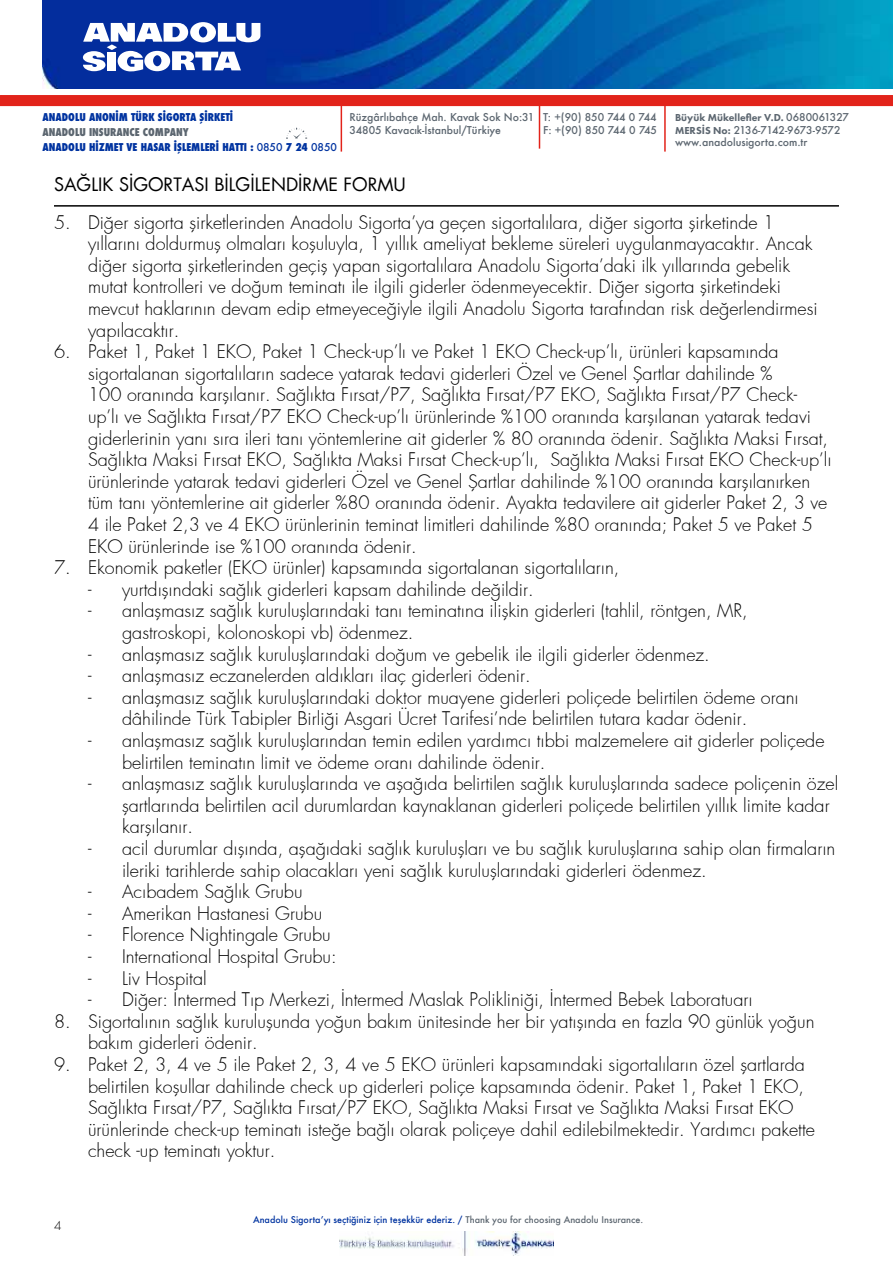
<style>
.page{position:relative;width:893px;height:1263px;background:#fff}
.page>*{position:absolute;margin:0;border:0;box-sizing:border-box;transform-origin:0 0}
.t1{font:300 18px/21.6px "Futura";color:#000}
.t2{font:18px "Futura";color:#000}
.t3{font:300 12px "Futura";color:#000}
.t4{font:500 10.5px/12.6px "Futura";color:#5c6670}
.t5{font:800 condensed 10.5px/14.7px "Futura";color:#0033a0}
.t6{font:800 10.5px "Futura PT";color:#5c6670}
.t7{font:500 9px "Futura";color:#0033a0}
.s1{color:#5c6670}
.s2{font-weight:500;font-stretch:normal}
.s3{font-family:"Futura";font-weight:500}
.s4{font-family:"Futura PT";font-weight:800}
</style>
<div class="page">
<hr style="left:54px;top:205px;width:785px;height:2px;background:#000">
<img style="left:339px;top:1231px;width:215px;height:25px">
<hr style="left:341px;top:101px;width:1px;height:51px;background:#e2231a">
<svg style="left:286px;top:128px;width:21px;height:11px"></svg>
<hr style="left:539px;top:98px;width:1px;height:51px;background:#e2231a">
<hr style="left:664px;top:101px;width:2px;height:51px;background:#e2231a">
<img style="left:43px;top:0;width:850px;height:89px">
<div style="left:0;top:95px;width:893px;height:11px;background:#e2231a"></div>
<svg style="left:83px;top:22px;width:177px;height:49px"></svg>
<p class="t5" style="left:43px;top:110px;width:192px">ANADOLU ANONİM TÜRK SİGORTA ŞİRKETİ</p>
<p class="t5" style="left:43px;top:125px;width:296px"><span class="s1">ANADOLU INSURANCE COMPANY<br></span>ANADOLU HİZMET VE HASAR İŞLEMLERİ HATTI : <span class="s2">0850</span> 7 24 <span class="s2">0850</span></p>
<p class="t4" style="left:350px;top:111px;width:186px">Rüzgârlıbahçe Mah. Kavak Sok No:31<br>34805 Kavacık-İstanbul/Türkiye</p>
<p class="t4" style="left:543px;top:111px;width:116px">T: +(90) 850 744 0 744<br>F: +(90) 850 744 0 745</p>
<p class="t6" style="left:675px;top:111px;width:175px">Büyük Mükellefler V.D. <span class="s3">0680061327</span></p>
<p class="t4" style="left:675px;top:123px;width:167px"><span class="s4">MERSİS No:</span> 2136-7142-9673-9572 www.anadolusigorta.com.tr</p>
<p class="t2" style="left:54px;top:172px;width:353px">SAĞLIK SİGORTASI BİLGİLENDİRME FORMU</p>
<p class="t1" style="left:88px;top:211px;width:731px;text-indent:-34px">5. Diğer sigorta şirketlerinden Anadolu Sigorta’ya geçen sigortalılara, diğer sigorta şirketinde 1 yıllarını doldurmuş olmaları koşuluyla, 1 yıllık ameliyat bekleme süreleri uygulanmayacaktır. Ancak diğer sigorta şirketlerinden geçiş yapan sigortalılara Anadolu Sigorta’daki ilk yıllarında gebelik mutat kontrolleri ve doğum teminatı ile ilgili giderler ödenmeyecektir. Diğer sigorta şirketindeki mevcut haklarının devam edip etmeyeceğiyle ilgili Anadolu Sigorta tarafından risk değerlendirmesi yapılacaktır.</p>
<p class="t1" style="left:88px;top:341px;width:745px;text-indent:-34px">6. Paket 1, Paket 1 EKO, Paket 1 Check-up’lı ve Paket 1 EKO Check-up’lı, ürünleri kapsamında sigortalanan sigortalıların sadece yatarak tedavi giderleri Özel ve Genel Şartlar dahilinde %<br>100 oranında karşılanır. Sağlıkta Fırsat/P7, Sağlıkta Fırsat/P7 EKO, Sağlıkta Fırsat/P7 Check&shy;up’lı ve Sağlıkta Fırsat/P7 EKO Check-up’lı ürünlerinde %100 oranında karşılanan yatarak tedavi giderlerinin yanı sıra ileri tanı yöntemlerine ait giderler % 80 oranında ödenir. Sağlıkta Maksi Fırsat, Sağlıkta Maksi Fırsat EKO, Sağlıkta Maksi Fırsat Check-up’lı, Sağlıkta Maksi Fırsat EKO Check-up’lı ürünlerinde yatarak tedavi giderleri Özel ve Genel Şartlar dahilinde %100 oranında karşılanırken tüm tanı yöntemlerine ait giderler %80 oranında ödenir. Ayakta tedavilere ait giderler Paket 2, 3 ve 4 ile Paket 2,3 ve 4 EKO ürünlerinin teminat limitleri dahilinde %80 oranında; Paket 5 ve Paket 5<br>EKO ürünlerinde ise %100 oranında ödenir.</p>
<p class="t1" style="left:54px;top:557px;width:567px">7. Ekonomik paketler (EKO ürünler) kapsamında sigortalanan sigortalıların,</p>
<p class="t1" style="left:88px;top:579px;width:447px">- yurtdışındaki sağlık giderleri kapsam dahilinde değildir.</p>
<p class="t1" style="left:122px;top:600px;width:627px;text-indent:-34px">- anlaşmasız sağlık kuruluşlarındaki tanı teminatına ilişkin giderleri (tahlil, röntgen, MR, gastroskopi, kolonoskopi vb) ödenmez.</p>
<p class="t1" style="left:88px;top:643px;width:623px">- anlaşmasız sağlık kuruluşlarındaki doğum ve gebelik ile ilgili giderler ödenmez.</p>
<p class="t1" style="left:88px;top:665px;width:444px">- anlaşmasız eczanelerden aldıkları ilaç giderleri ödenir.</p>
<p class="t1" style="left:122px;top:687px;width:678px;text-indent:-34px">- anlaşmasız sağlık kuruluşlarındaki doktor muayene giderleri poliçede belirtilen ödeme oranı dâhilinde Türk Tabipler Birliği Asgari Ücret Tarifesi’nde belirtilen tutara kadar ödenir.</p>
<p class="t1" style="left:122px;top:730px;width:704px;text-indent:-34px">- anlaşmasız sağlık kuruluşlarından temin edilen yardımcı tıbbi malzemelere ait giderler poliçede belirtilen teminatın limit ve ödeme oranı dahilinde ödenir.</p>
<p class="t1" style="left:122px;top:773px;width:718px;text-indent:-34px">- anlaşmasız sağlık kuruluşlarında ve aşağıda belirtilen sağlık kuruluşlarında sadece poliçenin özel şartlarında belirtilen acil durumlardan kaynaklanan giderleri poliçede belirtilen yıllık limite kadar karşılanır.</p>
<p class="t1" style="left:122px;top:838px;width:715px;text-indent:-34px">- acil durumlar dışında, aşağıdaki sağlık kuruluşları ve bu sağlık kuruluşlarına sahip olan firmaların ileriki tarihlerde sahip olacakları yeni sağlık kuruluşlarındaki giderleri ödenmez.</p>
<p class="t1" style="left:88px;top:881px;width:216px">- Acıbadem Sağlık Grubu</p>
<p class="t1" style="left:88px;top:903px;width:236px">- Amerikan Hastanesi Grubu</p>
<p class="t1" style="left:88px;top:924px;width:244px">- Florence Nightingale Grubu</p>
<p class="t1" style="left:88px;top:946px;width:250px">- International Hospital Grubu:</p>
<p class="t1" style="left:88px;top:967px;width:120px">- Liv Hospital</p>
<p class="t1" style="left:88px;top:989px;width:666px">- Diğer: İntermed Tıp Merkezi, İntermed Maslak Polikliniği, İntermed Bebek Laboratuarı</p>
<p class="t1" style="left:88px;top:1011px;width:728px;text-indent:-34px">8. Sigortalının sağlık kuruluşunda yoğun bakım ünitesinde her bir yatışında en fazla 90 günlük yoğun bakım giderleri ödenir.</p>
<p class="t1" style="left:88px;top:1054px;width:728px;text-indent:-34px">9. Paket 2, 3, 4 ve 5 ile Paket 2, 3, 4 ve 5 EKO ürünleri kapsamındaki sigortalıların özel şartlarda belirtilen koşullar dahilinde check up giderleri poliçe kapsamında ödenir. Paket 1, Paket 1 EKO, Sağlıkta Fırsat/P7, Sağlıkta Fırsat/P7 EKO, Sağlıkta Maksi Fırsat ve Sağlıkta Maksi Fırsat EKO ürünlerinde check-up teminatı isteğe bağlı olarak poliçeye dahil edilebilmektedir. Yardımcı pakette check -up teminatı yoktur.</p>
<p class="t3" style="left:54px;top:1217px;width:9px">4</p>
<p class="t7" style="left:253px;top:1213px;width:392px">Anadolu Sigorta’yı seçtiğiniz için teşekkür ederiz. / <span class="s1">Thank you for choosing Anadolu Insurance.</span></p>
</div>
